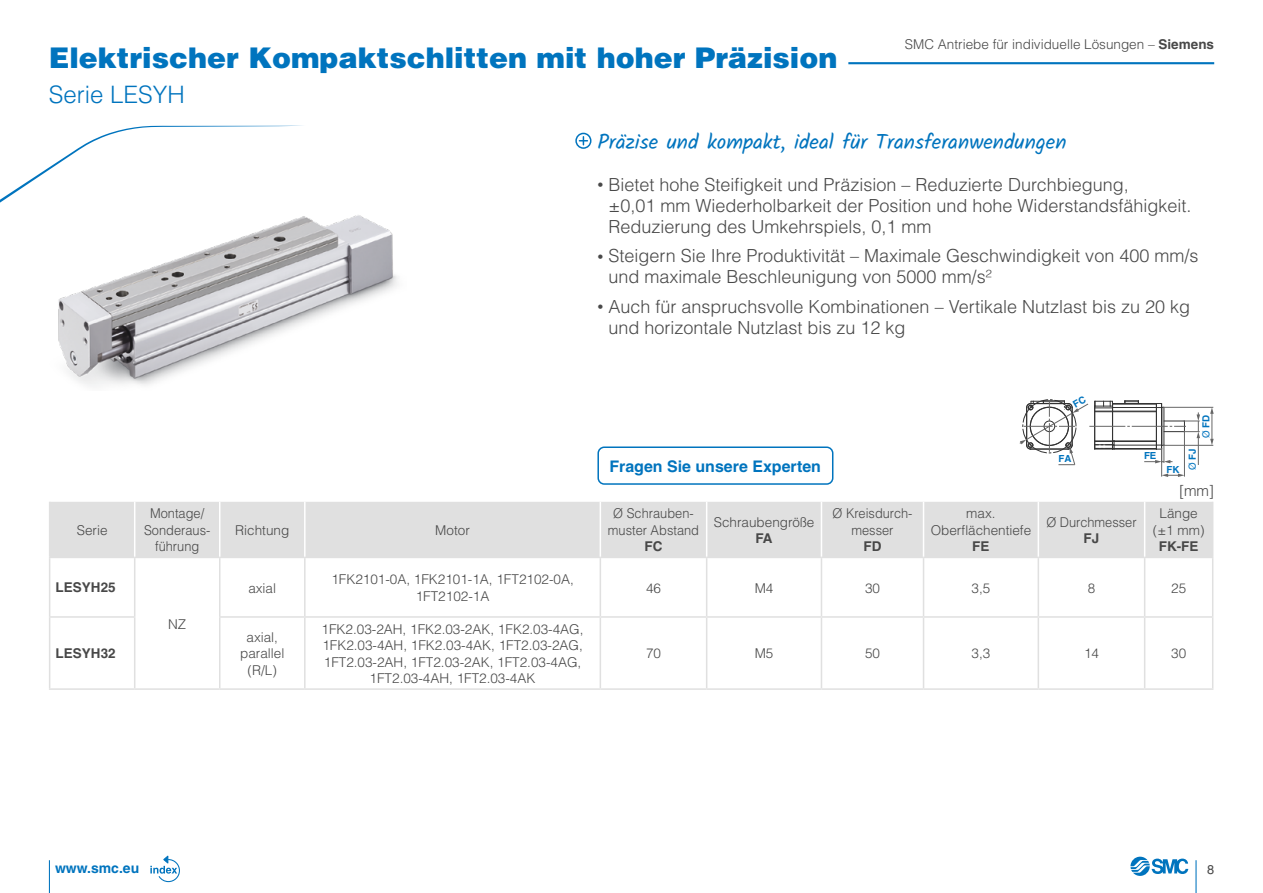
<style>
.page{position:relative;width:1263px;height:893px;background:#fff}
.page>*{position:absolute;margin:0;border:0;box-sizing:border-box;transform-origin:0 0}
.Box_title_bold{font:900 28.5px "Helvetica";color:#0074be}
.Box_title_bold-2{font:300 24px "Helvetica";color:#0074be}
.Header_2_bold{font:21px "Kalam";color:#0074be}
.Header_2_bold-2{font:300 18px/21px "Helvetica";color:#484848}
.t1{font:700 15.9px "Helvetica";color:#0074be}
.Header_2_bold-3{font:300 15px "Helvetica";color:#484848}
.t2{font:700 13.95px "Helvetica";color:#0074be}
.Header_2_bold-4{font:300 13.5px/16.5px "Helvetica";color:#484848;text-align:center}
.Header_2_bold-5{font:300 13.5px/16.5px "Helvetica";color:#484848;text-align:center;scale:.95 1}
.Top_title_descriptio{font:300 13.5px "Helvetica";color:#484848}
.Header_2_bold-6{font:700 13.5px "Helvetica";color:#484848}
.t3{font:12.75px "Helvetica";color:#484848}
.t4{font:700 9.75px "Helvetica";color:#0074be}
.s1{font-weight:700}
.s2{font-size:12px}
.s3{font-weight:400}
</style>
<div class="page">
<hr style="left:1195px;top:860px;width:1px;height:33px;background:#0074be">
<hr style="left:49px;top:860px;width:1px;height:33px;background:#0074be">
<svg style="left:1130px;top:857px;width:58px;height:19px"></svg>
<svg style="left:0;top:125px;width:302px;height:78px"></svg>
<hr style="left:848px;top:62px;width:366px;height:2px;background:#0074be">
<img style="left:58px;top:215px;width:339px;height:171px">
<div style="left:575px;top:133px;width:16px;height:16px;border:2px solid #0074be;border-radius:50%"></div>
<svg style="left:579px;top:137px;width:8px;height:8px"></svg>
<svg style="left:150px;top:855px;width:30px;height:28px"></svg>
<svg style="left:1210px;top:407px;width:4px;height:38px"></svg>
<hr style="left:1163px;top:407px;width:50px;height:1px;background:#666">
<hr style="left:1163px;top:445px;width:50px;height:1px;background:#666">
<div style="left:597px;top:446px;width:236px;height:39px;border:2px solid #0074be;border-radius:6px"></div>
<div style="left:50px;top:502px;width:1162px;height:55px;background:#e0e0e0"></div>
<hr style="left:49px;top:502px;width:1px;height:55px;background:#e0e0e0">
<hr style="left:1212px;top:502px;width:1px;height:55px;background:#e0e0e0">
<hr style="left:49px;top:557px;width:86px;height:1px;background:#e0e0e0">
<hr style="left:49px;top:558px;width:1px;height:58px;background:#e0e0e0">
<hr style="left:135px;top:557px;width:85px;height:1px;background:#e0e0e0">
<hr style="left:134px;top:558px;width:1px;height:58px;background:#e0e0e0">
<hr style="left:220px;top:557px;width:85px;height:1px;background:#e0e0e0">
<hr style="left:219px;top:558px;width:1px;height:58px;background:#e0e0e0">
<hr style="left:305px;top:557px;width:295px;height:1px;background:#e0e0e0">
<hr style="left:304px;top:558px;width:2px;height:58px;background:#e0e0e0">
<hr style="left:600px;top:557px;width:107px;height:1px;background:#e0e0e0">
<hr style="left:600px;top:558px;width:1px;height:58px;background:#e0e0e0">
<hr style="left:707px;top:557px;width:114px;height:1px;background:#e0e0e0">
<hr style="left:706px;top:558px;width:1px;height:58px;background:#e0e0e0">
<hr style="left:821px;top:557px;width:102px;height:1px;background:#e0e0e0">
<hr style="left:821px;top:558px;width:1px;height:58px;background:#e0e0e0">
<hr style="left:923px;top:557px;width:115px;height:1px;background:#e0e0e0">
<hr style="left:923px;top:558px;width:1px;height:58px;background:#e0e0e0">
<hr style="left:1038px;top:557px;width:107px;height:1px;background:#e0e0e0">
<hr style="left:1037px;top:558px;width:2px;height:58px;background:#e0e0e0">
<hr style="left:1145px;top:557px;width:68px;height:1px;background:#e0e0e0">
<hr style="left:1144px;top:558px;width:1px;height:58px;background:#e0e0e0">
<hr style="left:1212px;top:558px;width:1px;height:58px;background:#e0e0e0">
<hr style="left:49px;top:616px;width:86px;height:2px;background:#e0e0e0">
<hr style="left:49px;top:618px;width:1px;height:70px;background:#e0e0e0">
<hr style="left:134px;top:618px;width:1px;height:70px;background:#e0e0e0">
<hr style="left:219px;top:616px;width:86px;height:2px;background:#e0e0e0">
<hr style="left:219px;top:618px;width:1px;height:70px;background:#e0e0e0">
<hr style="left:305px;top:616px;width:295px;height:2px;background:#e0e0e0">
<hr style="left:304px;top:618px;width:2px;height:70px;background:#e0e0e0">
<hr style="left:600px;top:616px;width:107px;height:2px;background:#e0e0e0">
<hr style="left:600px;top:618px;width:1px;height:70px;background:#e0e0e0">
<hr style="left:707px;top:616px;width:114px;height:2px;background:#e0e0e0">
<hr style="left:706px;top:618px;width:1px;height:70px;background:#e0e0e0">
<hr style="left:821px;top:616px;width:102px;height:2px;background:#e0e0e0">
<hr style="left:821px;top:618px;width:1px;height:70px;background:#e0e0e0">
<hr style="left:923px;top:616px;width:115px;height:2px;background:#e0e0e0">
<hr style="left:923px;top:618px;width:1px;height:70px;background:#e0e0e0">
<hr style="left:1038px;top:616px;width:107px;height:2px;background:#e0e0e0">
<hr style="left:1037px;top:618px;width:2px;height:70px;background:#e0e0e0">
<hr style="left:1145px;top:616px;width:68px;height:2px;background:#e0e0e0">
<hr style="left:1144px;top:618px;width:1px;height:70px;background:#e0e0e0">
<hr style="left:1212px;top:618px;width:1px;height:70px;background:#e0e0e0">
<hr style="left:49px;top:688px;width:86px;height:2px;background:#e0e0e0">
<hr style="left:135px;top:688px;width:85px;height:2px;background:#e0e0e0">
<hr style="left:220px;top:688px;width:85px;height:2px;background:#e0e0e0">
<hr style="left:305px;top:688px;width:295px;height:2px;background:#e0e0e0">
<hr style="left:600px;top:688px;width:107px;height:2px;background:#e0e0e0">
<hr style="left:707px;top:688px;width:114px;height:2px;background:#e0e0e0">
<hr style="left:821px;top:688px;width:102px;height:2px;background:#e0e0e0">
<hr style="left:923px;top:688px;width:115px;height:2px;background:#e0e0e0">
<hr style="left:1038px;top:688px;width:107px;height:2px;background:#e0e0e0">
<hr style="left:1145px;top:688px;width:68px;height:2px;background:#e0e0e0">
<hr style="left:134px;top:502px;width:1px;height:55px;background:#fff">
<hr style="left:219px;top:502px;width:1px;height:55px;background:#fff">
<hr style="left:304px;top:502px;width:2px;height:55px;background:#fff">
<hr style="left:600px;top:502px;width:1px;height:55px;background:#fff">
<hr style="left:706px;top:502px;width:1px;height:55px;background:#fff">
<hr style="left:821px;top:502px;width:1px;height:55px;background:#fff">
<hr style="left:923px;top:502px;width:1px;height:55px;background:#fff">
<hr style="left:1037px;top:502px;width:2px;height:55px;background:#fff">
<hr style="left:1144px;top:502px;width:1px;height:55px;background:#fff">
<svg style="left:1020px;top:399px;width:180px;height:78px"></svg>
<p class="Top_title_descriptio" style="left:905px;top:36px;width:311px">SMC Antriebe für individuelle Lösungen – <span class="s1">Siemens</span></p>
<p class="Box_title_bold" style="left:49px;top:39px;width:790px">Elektrischer Kompaktschlitten mit hoher Präzision</p>
<p class="Box_title_bold-2" style="left:49px;top:79px;width:138px">Serie LESYH</p>
<p class="Header_2_bold" style="left:597px;top:127px;width:471px">Präzise und kompakt, ideal für Transferanwendungen</p>
<p class="Header_2_bold-2" style="left:608px;top:173px;width:585px;text-indent:-11px"><span class="s2">•</span> Bietet hohe Steifigkeit und Präzision – Reduzierte Durchbiegung,<br>±0,01 mm Wiederholbarkeit der Position und hohe Widerstandsfähigkeit.<br>Reduzierung des Umkehrspiels, 0,1 mm</p>
<p class="Header_2_bold-2" style="left:608px;top:245px;width:591px;text-indent:-11px"><span class="s2">•</span> Steigern Sie Ihre Produktivität – Maximale Geschwindigkeit von 400 mm/s und maximale Beschleunigung von 5000 mm/s²</p>
<p class="Header_2_bold-2" style="left:608px;top:295px;width:583px;text-indent:-11px"><span class="s2">•</span> Auch für anspruchsvolle Kombinationen – Vertikale Nutzlast bis zu 20 kg und horizontale Nutzlast bis zu 12 kg</p>
<p class="Header_2_bold-4" style="left:77px;top:521px;width:32px">Serie</p>
<p class="Header_2_bold-6" style="left:56px;top:579px;width:62px">LESYH25</p>
<p class="Header_2_bold-6" style="left:56px;top:645px;width:62px">LESYH32</p>
<p class="Header_2_bold-5" style="left:144px;top:505px;width:71px">Montage/<br>Sonderaus&shy;führung</p>
<p class="Header_2_bold-4" style="left:168px;top:615px;width:19px">NZ</p>
<p class="Header_2_bold-4" style="left:235px;top:521px;width:56px">Richtung</p>
<p class="Header_2_bold-4" style="left:435px;top:521px;width:36px">Motor</p>
<p class="t1" style="left:609px;top:456px;width:213px">Fragen Sie unsere Experten</p>
<p class="t4" style="left:1058px;top:453px;width:14px">FA</p>
<p class="t4" style="left:1144px;top:450px;width:14px">FE</p>
<p class="t4" style="left:1166px;top:463px;width:14px">FK</p>
<p class="t4" style="left:1200px;top:438px;width:25px;rotate:-90deg"><span class="s3">Ø</span> FD</p>
<p class="t4" style="left:1186px;top:470px;width:23px;rotate:-90deg"><span class="s3">Ø</span> FJ</p>
<p class="Header_2_bold-3" style="left:1179px;top:482px;width:36px">[mm]</p>
<p class="Header_2_bold-5" style="left:608px;top:505px;width:98px">Ø Schrauben&shy;muster Abstand<br><span class="s1">FC</span></p>
<p class="Header_2_bold-4" style="left:714px;top:513px;width:102px">Schraubengröße<br><span class="s1">FA</span></p>
<p class="Header_2_bold-5" style="left:832px;top:505px;width:86px">Ø Kreisdurch&shy;messer<br><span class="s1">FD</span></p>
<p class="Header_2_bold-4" style="left:931px;top:505px;width:102px">max.<br>Oberflächentiefe<br><span class="s1">FE</span></p>
<p class="Header_2_bold-5" style="left:1046px;top:513px;width:97px">Ø Durchmesser<br><span class="s1">FJ</span></p>
<p class="Header_2_bold-4" style="left:1153px;top:505px;width:53px">Länge (±1 mm)<br><span class="s1">FK-FE</span></p>
<p class="Header_2_bold-4" style="left:248px;top:579px;width:29px">axial</p>
<p class="Header_2_bold-4" style="left:331px;top:571px;width:244px">1FK2101-0A, 1FK2101-1A, 1FT2102-0A,<br>1FT2102-1A</p>
<p class="Header_2_bold-4" style="left:646px;top:579px;width:17px">46</p>
<p class="Header_2_bold-4" style="left:755px;top:579px;width:20px">M4</p>
<p class="Header_2_bold-4" style="left:865px;top:579px;width:17px">30</p>
<p class="Header_2_bold-4" style="left:971px;top:579px;width:20px">3,5</p>
<p class="Header_2_bold-4" style="left:1088px;top:579px;width:9px">8</p>
<p class="Header_2_bold-4" style="left:1171px;top:579px;width:17px">25</p>
<p class="Header_2_bold-4" style="left:240px;top:628px;width:46px">axial, parallel (R/L)</p>
<p class="Header_2_bold-4" style="left:322px;top:620px;width:263px">1FK2.03-2AH, 1FK2.03-2AK, 1FK2.03-4AG, 1FK2.03-4AH, 1FK2.03-4AK, 1FT2.03-2AG, 1FT2.03-2AH, 1FT2.03-2AK, 1FT2.03-4AG, 1FT2.03-4AH, 1FT2.03-4AK</p>
<p class="Header_2_bold-4" style="left:646px;top:645px;width:17px">70</p>
<p class="Header_2_bold-4" style="left:755px;top:645px;width:20px">M5</p>
<p class="Header_2_bold-4" style="left:865px;top:645px;width:17px">50</p>
<p class="Header_2_bold-4" style="left:971px;top:645px;width:20px">3,3</p>
<p class="Header_2_bold-4" style="left:1084px;top:645px;width:17px">14</p>
<p class="Header_2_bold-4" style="left:1171px;top:645px;width:17px">30</p>
<p class="t2" style="left:55px;top:860px;width:86px">www.smc.eu</p>
<p class="t3" style="left:1207px;top:862px;width:9px">8</p>
</div>
